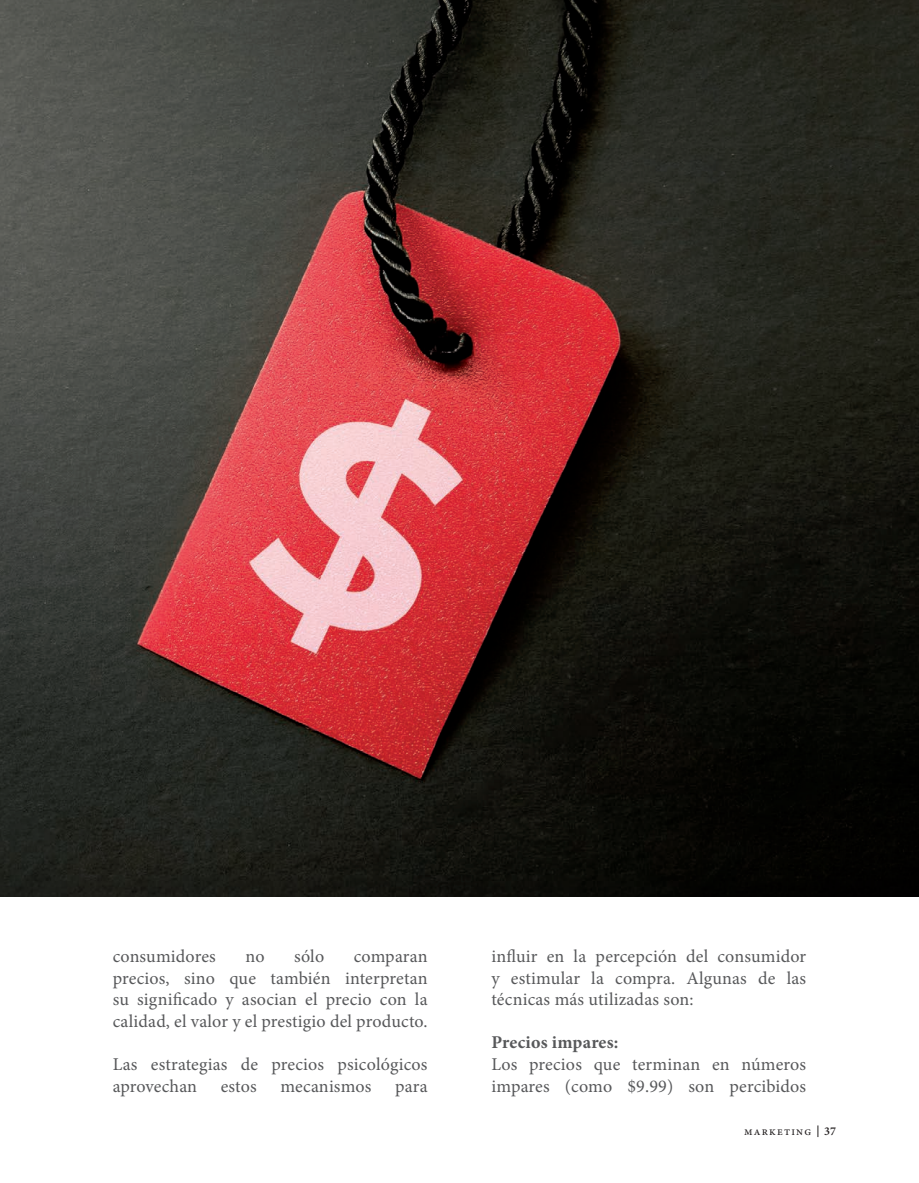
<style>
.page{position:relative;width:919px;height:1183px;background:#fff}
.page>*{position:absolute;margin:0;border:0;box-sizing:border-box;transform-origin:0 0}
.Cuerpo_Negro{font:18px/21.6px "Minion Pro";letter-spacing:.005em;color:#57585a;text-align:justify}
.Cuerpo_Negro-2{font:700 18px "Minion Pro";letter-spacing:.01em;color:#57585a}
.t1{font:12px "Minion Pro";letter-spacing:.1em;color:#231f20}
.s1{font-weight:600}
</style>
<div class="page">
<img style="left:0;top:0;width:918px;height:895px">
<p class="Cuerpo_Negro" style="left:113px;top:945px;width:105px">consumidores</p>
<p class="Cuerpo_Negro" style="left:245px;top:945px;width:21px">no</p>
<p class="Cuerpo_Negro" style="left:294px;top:945px;width:32px">sólo</p>
<p class="Cuerpo_Negro" style="left:113px;top:945px;width:316px;text-indent:241px">comparan precios, sino que también interpretan su significado y asocian el precio con la calidad, el valor y el prestigio del producto.</p>
<p class="Cuerpo_Negro" style="left:113px;top:1053px;width:316px">Las estrategias de precios psicológicos aprovechan</p>
<p class="Cuerpo_Negro" style="left:221px;top:1074px;width:38px">estos</p>
<p class="Cuerpo_Negro" style="left:280px;top:1074px;width:93px">mecanismos</p>
<p class="Cuerpo_Negro" style="left:395px;top:1074px;width:34px">para</p>
<p class="Cuerpo_Negro" style="left:491px;top:945px;width:316px">influir en la percepción del consumidor y estimular la compra. Algunas de las técnicas más utilizadas son:</p>
<p class="Cuerpo_Negro-2" style="left:491px;top:1029px;width:128px">Precios impares:</p>
<p class="Cuerpo_Negro" style="left:491px;top:1053px;width:316px">Los precios que terminan en números impares (como $9.99) son percibidos</p>
<p class="t1" style="left:744px;top:1122px;width:93px">marketing <span class="s1">37</span></p>
</div>
